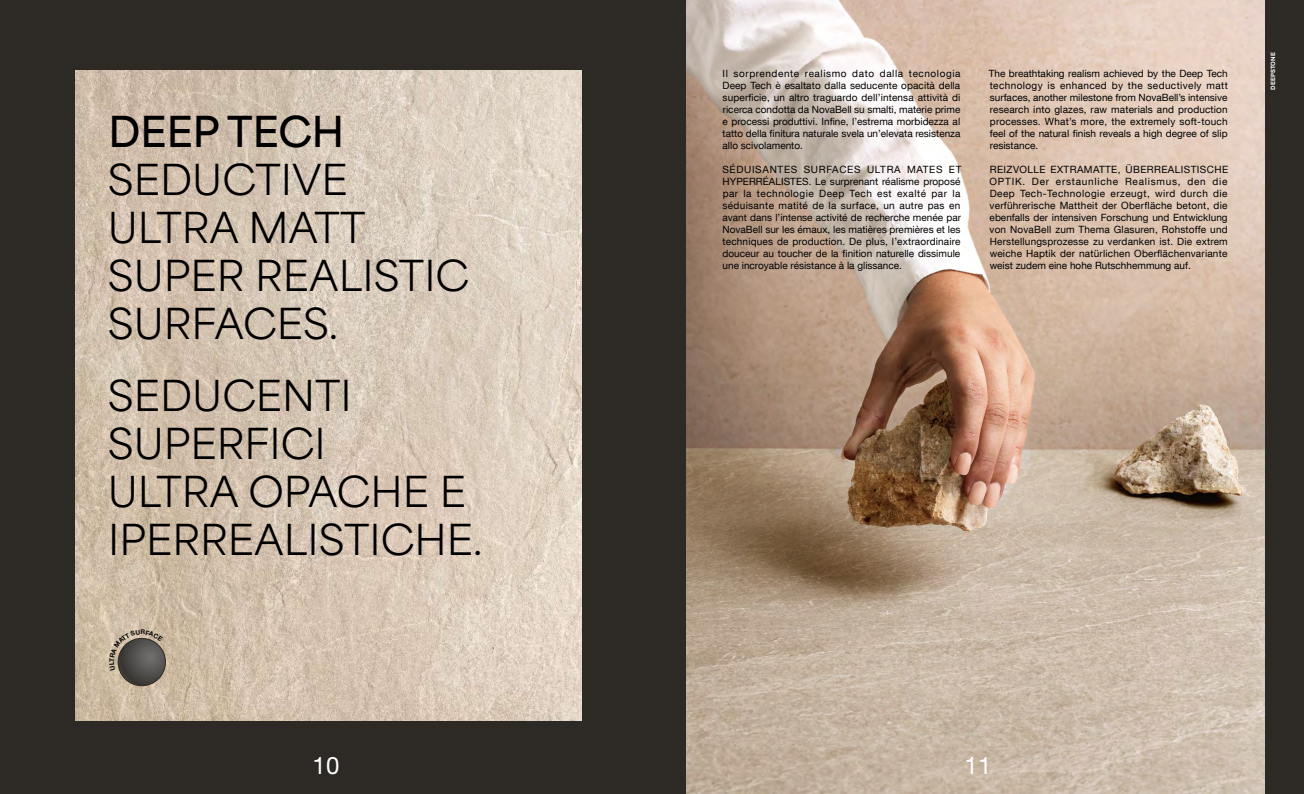
<style>
.page{position:relative;width:1304px;height:794px;background:#2d2924}
.page>*{position:absolute;margin:0;border:0;box-sizing:border-box;transform-origin:0 0}
.t1{font:40px/48px "Area";color:#000}
.t2{font:700 40px "Area";color:#000}
.t3{font:24px "Helvetica Neue LT Std";color:#fff}
.t4{font:10px/12px "Helvetica Neue LT Com";color:#000;text-align:justify}
.t5{font:700 6px "Helvetica Neue LT Std";letter-spacing:.01em;color:#fff}
</style>
<div class="page">
<img style="left:76px;top:70px;width:506px;height:651px">
<img style="left:686px;top:0;width:578px;height:794px">
<svg style="left:118px;top:638px;width:47px;height:47px"></svg>
<div style="left:118px;top:638px;width:48px;height:48px;border:1px solid #2d2924;border-radius:50%"></div>
<svg style="left:109px;top:629px;width:54px;height:41px;background:#898075"></svg>
<h1 class="t2" style="left:109px;top:104px;width:237px">DEEP TECH</h1>
<h1 class="t1" style="left:108px;top:155px;width:363px">SEDUCTIVE<br>ULTRA MATT<br>SUPER REALISTIC<br>SURFACES.</h1>
<h1 class="t1" style="left:108px;top:371px;width:376px">SEDUCENTI<br>SUPERFICI<br>ULTRA OPACHE E<br>IPERREALISTICHE.</h1>
<h1 class="t1" style="left:109px;top:155px;width:305px;text-align:center">T CHNOLOGY + EXTRA MATT<br>RFACES.</h1>
<h1 class="t1" style="left:109px;top:327px;width:305px">DEEP TECH<br>T CHNOLOGY + EXT A MATT<br>SURFACES.</h1>
<p class="t4" style="left:722px;top:68px;width:240px">Il sorprendente realismo dato dalla tecnologia Deep Tech è esaltato dalla seducente opacità della superficie, un altro traguardo dell’intensa attività di ricerca condotta da NovaBell su smalti, materie prime e processi produttivi. Infine, l’estrema morbidezza al tatto della finitura naturale svela un’elevata resistenza allo scivolamento.</p>
<p class="t4" style="left:722px;top:163px;width:241px;text-align:left">SÉDUISANTES SURFACES ULTRA MATES ET HYPERRÉALISTES. Le surprenant réalisme proposé par la technologie Deep Tech est exalté par la séduisante matité de la surface, un autre pas en avant dans l’intense activité de recherche menée par NovaBell sur les émaux, les matières premières et les techniques de production. De plus, l’extraordinaire douceur au toucher de la finition naturelle dissimule une incroyable résistance à la glissance.</p>
<p class="t4" style="left:989px;top:68px;width:241px">The breathtaking realism achieved by the Deep Tech technology is enhanced by the seductively matt surfaces, another milestone from NovaBell’s intensive research into glazes, raw materials and production processes. What’s more, the extremely soft-touch feel of the natural finish reveals a high degree of slip resistance.</p>
<p class="t4" style="left:990px;top:163px;width:240px">REIZVOLLE EXTRAMATTE, ÜBERREALISTISCHE OPTIK. Der erstaunliche Realismus, den die Deep Tech-Technologie erzeugt, wird durch die verführerische Mattheit der Oberfläche betont, die ebenfalls der intensiven Forschung und Entwicklung von NovaBell zum Thema Glasuren, Rohstoffe und Herstellungsprozesse zu verdanken ist. Die extrem weiche Haptik der natürlichen Oberflächenvariante weist zudem eine hohe Rutschhemmung auf.</p>
<p class="t5" style="left:1269px;top:90px;width:39px;rotate:-90deg">DEEPSTONE</p>
<h2 class="t3" style="left:313px;top:751px;width:28px">10</h2>
<h2 class="t3" style="left:964px;top:751px;width:28px">11</h2>
</div>
